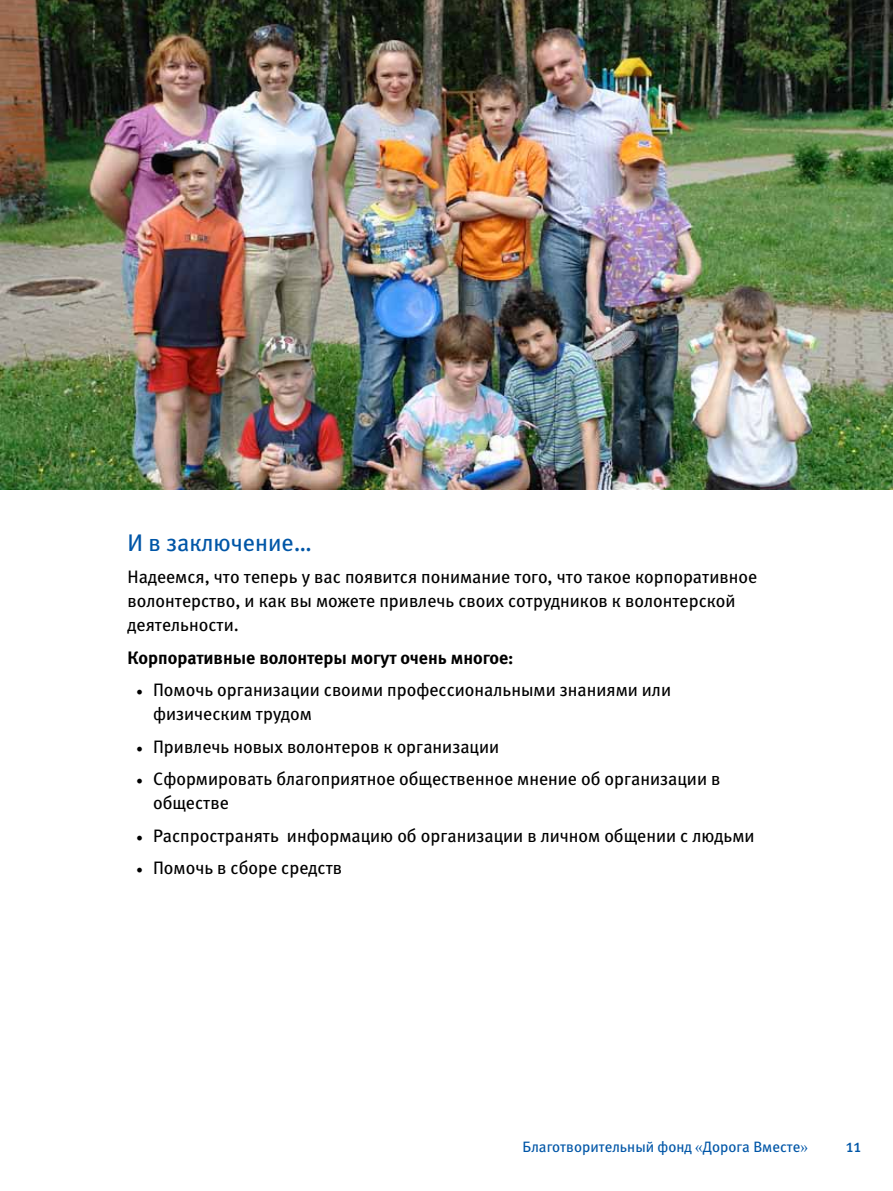
<style>
.page{position:relative;width:893px;height:1191px;background:#fff}
.page>*{position:absolute;margin:0;border:0;box-sizing:border-box;transform-origin:0 0}
.t1{font:24px "Meta Book C";color:#0056a7}
.t2{font:18px/24px "Meta Book C";color:#000}
.t3{font:18px "Meta Bold C";color:#000}
.t4{font:18px "Meta Book C";color:#0056a7}
.t5{font:15px "Meta Book C";color:#0056a7}
.s1{font-family:"Minion Pro"}
.s2{font-family:"Times New Roman"}
</style>
<div class="page">
<img style="left:0;top:0;width:893px;height:489px">
<h1 class="t1" style="left:128px;top:529px;width:186px">И в заключение…</h1>
<p class="t2" style="left:128px;top:565px;width:631px">Надеемся, что теперь у вас появится понимание того, что такое корпоративное волонтерство, и как вы можете привлечь своих сотрудников к волонтерской деятельности.</p>
<p class="t3" style="left:128px;top:647px;width:387px">Корпоративные волонтеры могут очень многое:</p>
<p class="t2" style="left:153px;top:678px;width:520px;text-indent:-17px"><span class="s1">•</span> Помочь организации своими профессиональными знаниями или физическим трудом</p>
<p class="t2" style="left:136px;top:734px;width:365px"><span class="s1">•</span> Привлечь новых волонтеров к организации</p>
<p class="t2" style="left:153px;top:767px;width:569px;text-indent:-17px"><span class="s1">•</span> Сформировать благоприятное общественное мнение об организации в обществе</p>
<p class="t2" style="left:136px;top:823px;width:620px"><span class="s1">•</span> Распространять информацию об организации в личном общении с людьми</p>
<p class="t2" style="left:136px;top:856px;width:208px"><span class="s1">•</span> Помочь в сборе средств</p>
<p class="t5" style="left:522px;top:1138px;width:287px">Благотворительный фонд <span class="s2">«</span>Дорога Вместе<span class="s2">»</span></p>
<p class="t4" style="left:846px;top:1135px;width:17px">11</p>
</div>
